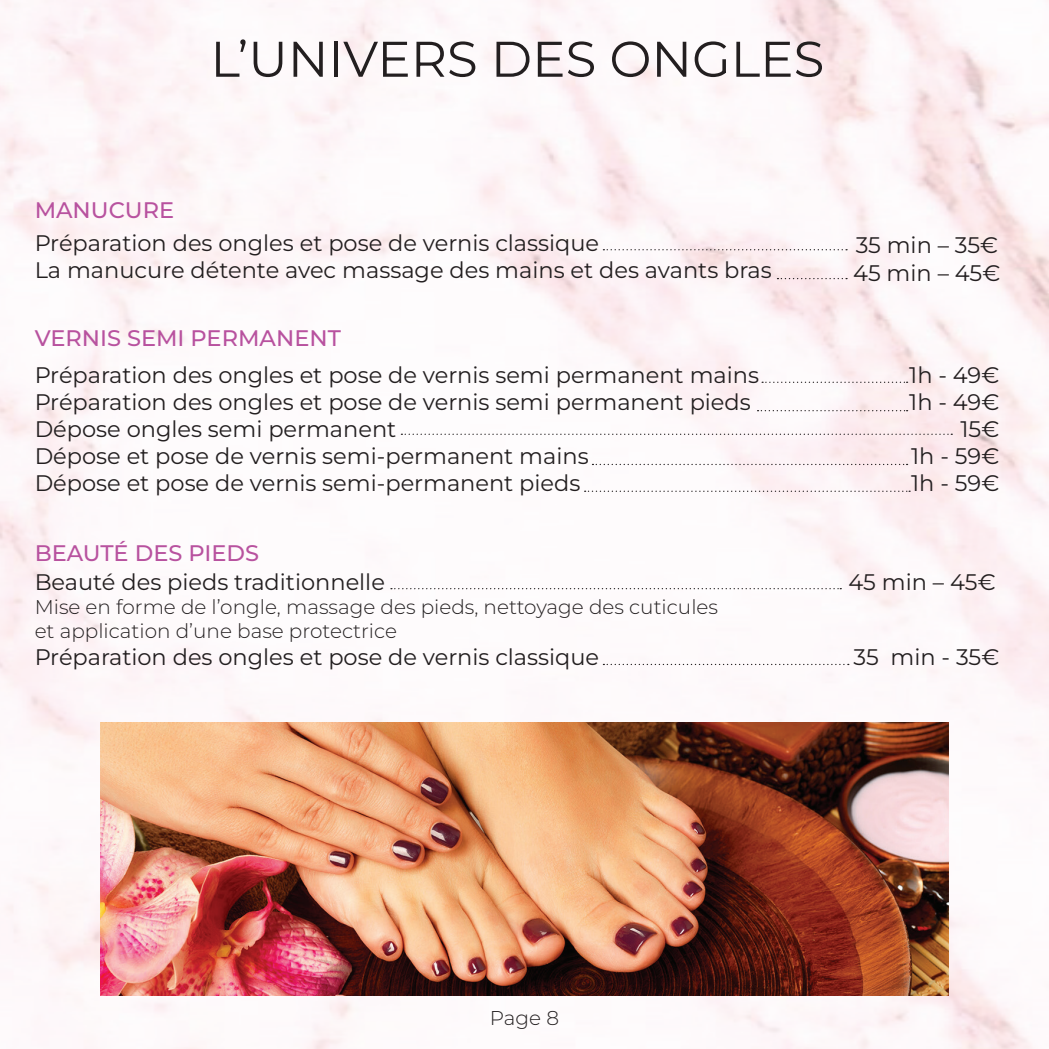
<style>
.page{position:relative;width:1049px;height:1049px;background:#fff}
.page>*{position:absolute;margin:0;border:0;box-sizing:border-box;transform-origin:0 0}
.t1{font:100 50px "Montserrat";color:#231f20}
.t2{font:100 22.5px/27px "Montserrat";color:#231f20}
.t3{font:100 22.5px "Montserrat";color:#b8529f}
.t4{font:300 20px/24px "Montserrat";color:#231f20}
</style>
<div class="page">
<img style="left:0;top:0;width:1049px;height:1049px">
<svg style="left:603px;top:249px;width:244px;height:1px"></svg>
<svg style="left:777px;top:278px;width:70px;height:1px"></svg>
<svg style="left:391px;top:588px;width:450px;height:1px"></svg>
<svg style="left:603px;top:664px;width:246px;height:1px"></svg>
<svg style="left:757px;top:410px;width:150px;height:1px"></svg>
<svg style="left:592px;top:464px;width:315px;height:1px"></svg>
<svg style="left:585px;top:491px;width:325px;height:1px"></svg>
<svg style="left:762px;top:382px;width:145px;height:1px"></svg>
<svg style="left:401px;top:434px;width:551px;height:1px"></svg>
<img style="left:101px;top:722px;width:847px;height:274px">
<h1 class="t1" style="left:210px;top:26px;width:615px">L’UNIVERS DES ONGLES</h1>
<p class="t3" style="left:35px;top:195px;width:141px">MANUCURE</p>
<p class="t2" style="left:35px;top:229px;width:738px">Préparation des ongles et pose de vernis classique<br>La manucure détente avec massage des mains et des avants bras</p>
<p class="t3" style="left:35px;top:323px;width:308px">VERNIS SEMI PERMANENT</p>
<p class="t2" style="left:35px;top:361px;width:726px">Préparation des ongles et pose de vernis semi permanent mains Préparation des ongles et pose de vernis semi permanent pieds Dépose ongles semi permanent<br>Dépose et pose de vernis semi-permanent mains<br>Dépose et pose de vernis semi-permanent pieds</p>
<p class="t3" style="left:35px;top:538px;width:226px">BEAUTÉ DES PIEDS</p>
<p class="t2" style="left:35px;top:568px;width:352px">Beauté des pieds traditionnelle</p>
<p class="t4" style="left:35px;top:594px;width:685px">Mise en forme de l’ongle, massage des pieds, nettoyage des cuticules et application d’une base protectrice</p>
<p class="t2" style="left:35px;top:643px;width:566px">Préparation des ongles et pose de vernis classique</p>
<p class="t2" style="left:856px;top:231px;width:144px">35 min – 35€</p>
<p class="t2" style="left:853px;top:259px;width:149px">45 min – 45€</p>
<p class="t2" style="left:909px;top:361px;width:92px;text-align:right">1h - 49€<br>1h - 49€<br>15€<br>1h - 59€<br>1h - 59€</p>
<p class="t2" style="left:848px;top:568px;width:149px">45 min – 45€</p>
<p class="t2" style="left:853px;top:643px;width:147px">35 min - 35€</p>
<p class="t4" style="left:490px;top:1005px;width:71px">Page 8</p>
</div>
